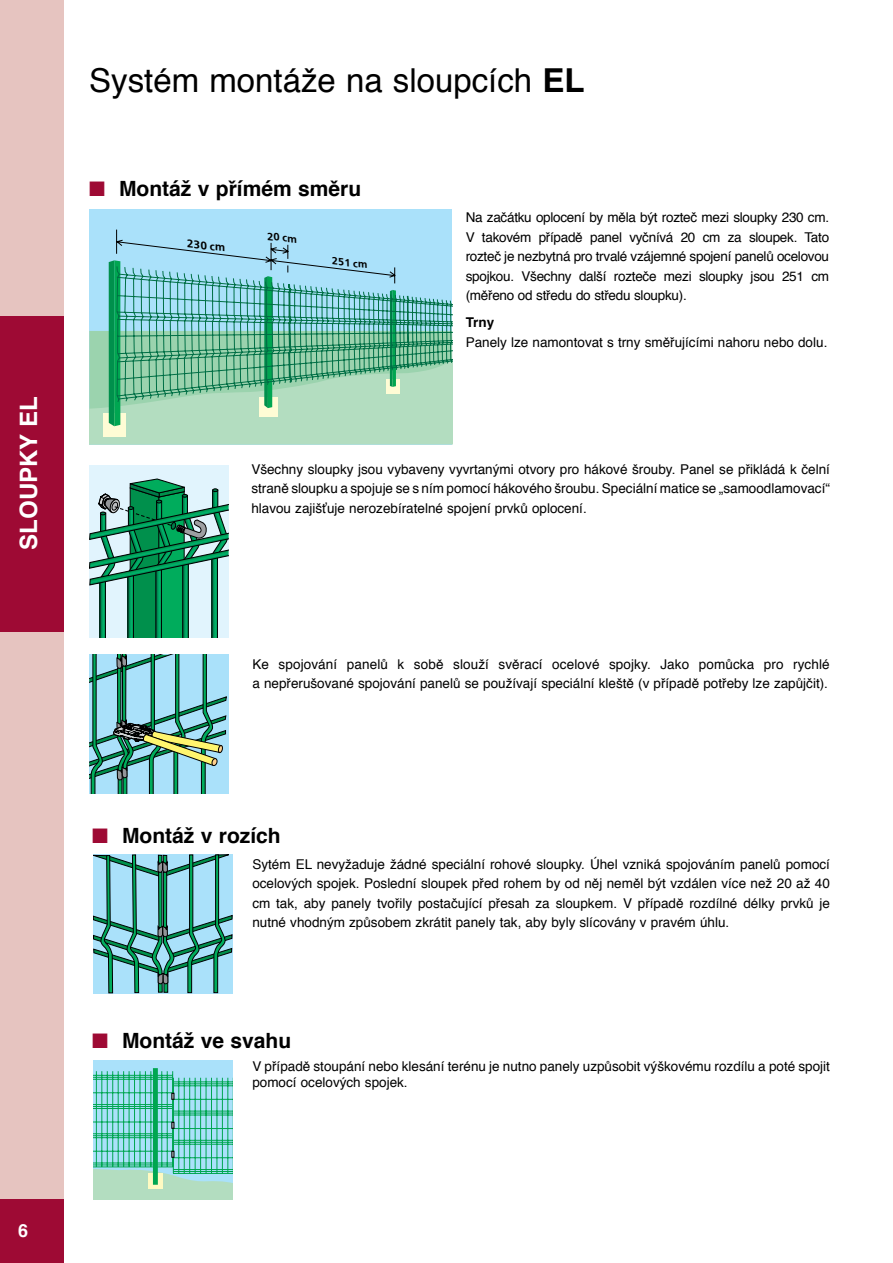
<style>
.page{position:relative;width:893px;height:1263px;background:#fff}
.page>*{position:absolute;margin:0;border:0;box-sizing:border-box;transform-origin:0 0}
.t1{font:33px "Helvetica";color:#000}
.t2{font:700 24px "Helvetica";color:#fff}
.t3{font:700 21px "Helvetica";color:#000}
.t4{font:700 18px "Helvetica";color:#fff}
.t5{font:13.5px/19.5px "Helvetica";color:#000;text-align:justify}
.t6{font:700 13.5px "Helvetica";color:#000}
.t7{font:11.1px "Free Set Demi Bold C";color:#000}
.t8{font:10.5px "Free Set Demi Bold C";color:#000}
.t9{font:10.35px "Free Set Demi Bold C";color:#000}
.s1{font-weight:700}
.s2{color:#9e0a34}
</style>
<div class="page">
<div style="left:0;top:0;width:64px;height:1263px;background:#e6c4c0"></div>
<div style="left:0;top:316px;width:64px;height:315px;background:#9e0a34"></div>
<div style="left:0;top:1199px;width:64px;height:64px;background:#9e0a34"></div>
<div style="left:89px;top:465px;width:139px;height:172px;background:#e1f4fd"></div>
<svg style="left:89px;top:479px;width:139px;height:158px"></svg>
<svg style="left:89px;top:655px;width:138px;height:139px;background:#7cb5b5"></svg>
<svg style="left:93px;top:854px;width:139px;height:139px;background:#78b7bd"></svg>
<svg style="left:94px;top:1060px;width:139px;height:107px;background:#98dae8"></svg>
<svg style="left:94px;top:1167px;width:139px;height:32px;background:#b0ddca"></svg>
<div style="left:148px;top:1173px;width:14px;height:16px;background:#fffac2"></div>
<div style="left:153px;top:1068px;width:5px;height:117px;background:#00a651"></div>
<hr style="left:94px;top:1075px;width:79px;height:1px;background:#00a651">
<hr style="left:94px;top:1077px;width:79px;height:1px;background:#00a651">
<hr style="left:94px;top:1079px;width:79px;height:1px;background:#00a651">
<hr style="left:94px;top:1092px;width:79px;height:1px;background:#00a651">
<hr style="left:94px;top:1104px;width:79px;height:1px;background:#00a651">
<hr style="left:94px;top:1106px;width:79px;height:1px;background:#00a651">
<hr style="left:94px;top:1108px;width:79px;height:1px;background:#00a651">
<hr style="left:94px;top:1122px;width:79px;height:1px;background:#00a651">
<hr style="left:94px;top:1133px;width:79px;height:1px;background:#00a651">
<hr style="left:94px;top:1135px;width:79px;height:1px;background:#00a651">
<hr style="left:94px;top:1137px;width:79px;height:1px;background:#00a651">
<hr style="left:94px;top:1151px;width:79px;height:1px;background:#00a651">
<hr style="left:94px;top:1163px;width:79px;height:1px;background:#00a651">
<hr style="left:94px;top:1165px;width:79px;height:1px;background:#00a651">
<hr style="left:94px;top:1167px;width:79px;height:1px;background:#00a651">
<hr style="left:94px;top:1071px;width:1px;height:96px;background:#00a651">
<hr style="left:96px;top:1071px;width:1px;height:96px;background:#00a651">
<hr style="left:102px;top:1071px;width:1px;height:96px;background:#00a651">
<hr style="left:107px;top:1071px;width:1px;height:96px;background:#00a651">
<hr style="left:112px;top:1071px;width:1px;height:96px;background:#00a651">
<hr style="left:118px;top:1071px;width:1px;height:96px;background:#00a651">
<hr style="left:123px;top:1071px;width:1px;height:96px;background:#00a651">
<hr style="left:129px;top:1071px;width:1px;height:96px;background:#00a651">
<hr style="left:134px;top:1071px;width:1px;height:96px;background:#00a651">
<hr style="left:140px;top:1071px;width:1px;height:96px;background:#00a651">
<hr style="left:145px;top:1071px;width:1px;height:96px;background:#00a651">
<hr style="left:151px;top:1071px;width:1px;height:96px;background:#00a651">
<hr style="left:162px;top:1071px;width:1px;height:96px;background:#00a651">
<hr style="left:167px;top:1071px;width:1px;height:96px;background:#00a651">
<hr style="left:172px;top:1071px;width:1px;height:96px;background:#00a651">
<hr style="left:173px;top:1081px;width:60px;height:1px;background:#00a651">
<hr style="left:173px;top:1083px;width:60px;height:1px;background:#00a651">
<hr style="left:173px;top:1085px;width:60px;height:1px;background:#00a651">
<hr style="left:173px;top:1099px;width:60px;height:1px;background:#00a651">
<hr style="left:173px;top:1111px;width:60px;height:1px;background:#00a651">
<hr style="left:173px;top:1113px;width:60px;height:1px;background:#00a651">
<hr style="left:173px;top:1115px;width:60px;height:1px;background:#00a651">
<hr style="left:173px;top:1128px;width:60px;height:1px;background:#00a651">
<hr style="left:173px;top:1140px;width:60px;height:1px;background:#00a651">
<hr style="left:173px;top:1142px;width:60px;height:1px;background:#00a651">
<hr style="left:173px;top:1144px;width:60px;height:1px;background:#00a651">
<hr style="left:173px;top:1157px;width:60px;height:1px;background:#00a651">
<hr style="left:173px;top:1169px;width:60px;height:1px;background:#00a651">
<hr style="left:173px;top:1171px;width:60px;height:1px;background:#00a651">
<hr style="left:173px;top:1173px;width:60px;height:1px;background:#00a651">
<hr style="left:277px;top:1078px;width:1px;height:95px;background:#00a651">
<hr style="left:271px;top:1078px;width:1px;height:95px;background:#00a651">
<hr style="left:266px;top:1078px;width:1px;height:95px;background:#00a651">
<hr style="left:260px;top:1078px;width:1px;height:95px;background:#00a651">
<hr style="left:255px;top:1078px;width:1px;height:95px;background:#00a651">
<hr style="left:249px;top:1078px;width:1px;height:95px;background:#00a651">
<hr style="left:244px;top:1078px;width:1px;height:95px;background:#00a651">
<hr style="left:238px;top:1078px;width:1px;height:95px;background:#00a651">
<hr style="left:233px;top:1078px;width:1px;height:95px;background:#00a651">
<hr style="left:228px;top:1078px;width:1px;height:95px;background:#00a651">
<hr style="left:222px;top:1078px;width:1px;height:95px;background:#00a651">
<hr style="left:217px;top:1078px;width:1px;height:95px;background:#00a651">
<hr style="left:211px;top:1078px;width:1px;height:95px;background:#00a651">
<hr style="left:206px;top:1078px;width:1px;height:95px;background:#00a651">
<hr style="left:200px;top:1078px;width:1px;height:95px;background:#00a651">
<hr style="left:195px;top:1078px;width:1px;height:95px;background:#00a651">
<hr style="left:189px;top:1078px;width:1px;height:95px;background:#00a651">
<hr style="left:184px;top:1078px;width:1px;height:95px;background:#00a651">
<hr style="left:179px;top:1078px;width:1px;height:95px;background:#00a651">
<hr style="left:173px;top:1078px;width:1px;height:95px;background:#00a651">
<svg style="left:172px;top:1093px;width:2px;height:6px"></svg>
<svg style="left:172px;top:1122px;width:2px;height:6px"></svg>
<svg style="left:172px;top:1151px;width:2px;height:6px"></svg>
<div style="left:89px;top:210px;width:363px;height:235px;background:#aae1fa"></div>
<svg style="left:89px;top:229px;width:363px;height:216px"></svg>
<h2 class="t2" style="left:7px;top:550px;width:155px;rotate:-90deg">Sloupky EL</h2>
<h1 class="t1" style="left:89px;top:52px;width:497px">Systém montáže na sloupcích <span class="s1">EL</span></h1>
<h3 class="t3" style="left:89px;top:170px;width:273px"><span class="s2">■</span> Montáž v přímém směru</h3>
<p class="t7" style="left:188px;top:237px;width:40px;rotate:7deg">230 cm</p>
<p class="t8" style="left:268px;top:230px;width:32px;rotate:6deg">20 cm</p>
<p class="t9" style="left:333px;top:255px;width:37px;rotate:6deg">251 cm</p>
<p class="t5" style="left:466px;top:207px;width:365px">Na začátku oplocení by měla být rozteč mezi sloupky 230 cm.<br>V takovém případě panel vyčnívá 20 cm za sloupek. Tato rozteč je nezbytná pro trvalé vzájemné spojení panelů ocelovou spojkou. Všechny další rozteče mezi sloupky jsou 251 cm (měřeno od středu do středu sloupku).</p>
<p class="t6" style="left:466px;top:311px;width:30px">Trny</p>
<p class="t5" style="left:466px;top:332px;width:363px">Panely lze namontovat s trny směřujícími nahoru nebo dolu.</p>
<p class="t5" style="left:251px;top:459px;width:580px">Všechny sloupky jsou vybaveny vyvrtanými otvory pro hákové šrouby. Panel se přikládá k čelní straně sloupku a spojuje se s ním pomocí hákového šroubu. Speciální matice se „samoodlamovací“ hlavou zajišťuje nerozebíratelné spojení prvků oplocení.</p>
<p class="t5" style="left:252px;top:654px;width:579px">Ke spojování panelů k sobě slouží svěrací ocelové spojky. Jako pomůcka pro rychlé a nepřerušované spojování panelů se používají speciální kleště (v případě potřeby lze zapůjčit).</p>
<h3 class="t4" style="left:18px;top:1214px;width:12px">6</h3>
<h3 class="t3" style="left:92px;top:816px;width:190px"><span class="s2">■</span> M ontáž v rozích</h3>
<p class="t5" style="left:252px;top:854px;width:579px">Sytém EL nevyžaduje žádné speciální rohové sloupky. Úhel vzniká spojováním panelů pomocí ocelových spojek. Poslední sloupek před rohem by od něj neměl být vzdálen více než 20 až 40 cm tak, aby panely tvořily postačující přesah za sloupkem. V případě rozdílné délky prvků je nutné vhodným způsobem zkrátit panely tak, aby byly slícovány v pravém úhlu.</p>
<h3 class="t3" style="left:92px;top:1021px;width:200px"><span class="s2">■</span> M ontáž ve svahu</h3>
<p class="t5" style="left:252px;top:1058px;width:579px;line-height:16.2px">V případě stoupání nebo klesání terénu je nutno panely uzpůsobit výškovému rozdílu a poté spojit pomocí ocelových spojek.</p>
</div>
